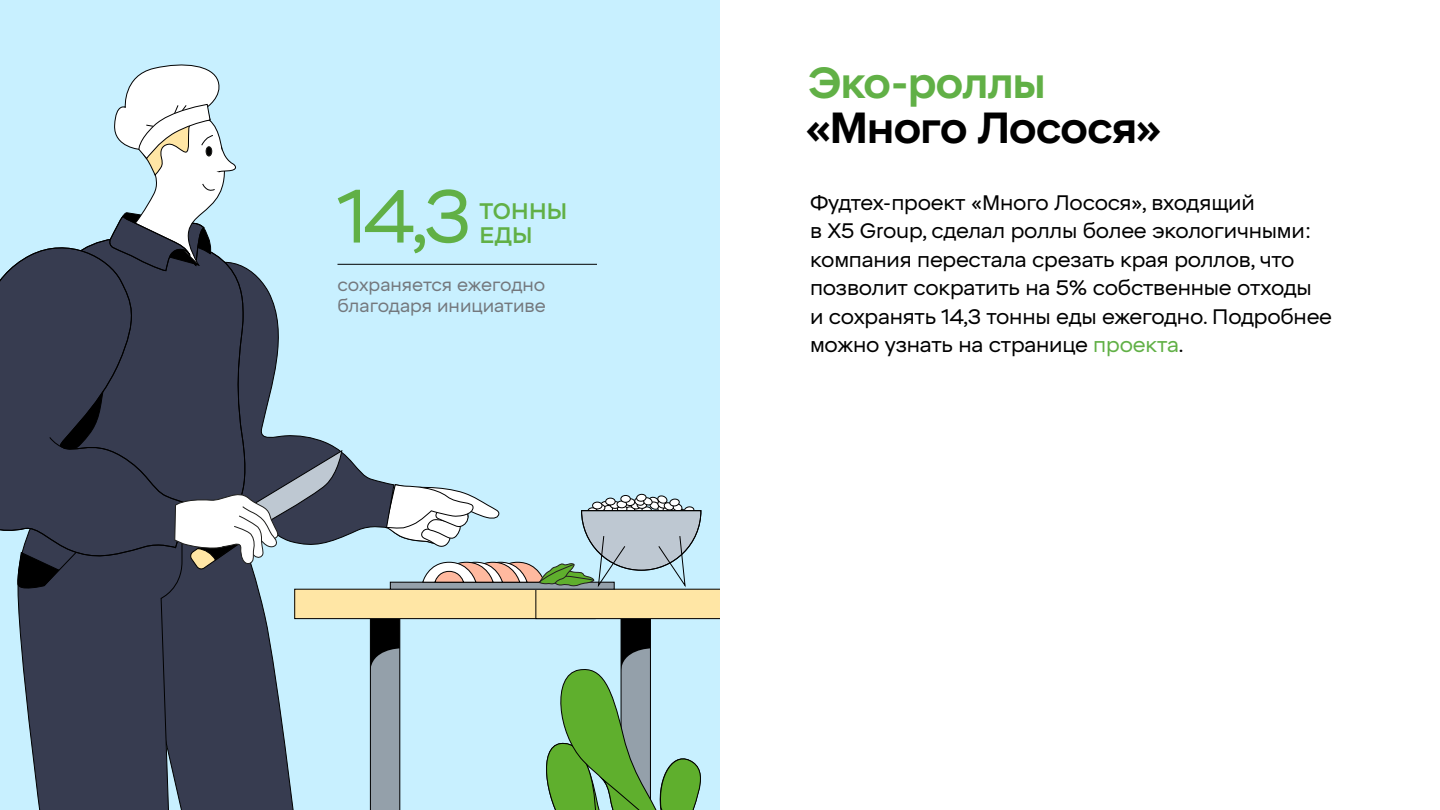
<style>
.page{position:relative;width:1440px;height:810px;background:#fff}
.page>*{position:absolute;margin:0;border:0;box-sizing:border-box;transform-origin:0 0}
.t1{font:75px "X5 Sans";color:#61b046}
.t2{font:700 43.5px "X5 Sans";letter-spacing:-.03em;color:#000}
.t3{font:700 43.5px "X5 Sans";letter-spacing:-.03em;color:#61b046}
.t4{font:500 22.5px/24px "X5 Sans";letter-spacing:.01em;color:#61b046}
.t5{font:21px/28.5px "X5 Sans";letter-spacing:-.01em;color:#000}
.t6{font:18px/21px "X5 Sans";color:#74787d}
.s1{color:#61b046}
</style>
<div class="page">
<div style="left:0;top:0;width:720px;height:810px;background:#c8f0ff"></div>
<svg style="left:253px;top:263px;width:142px;height:274px"></svg>
<div style="left:190px;top:264px;width:63px;height:187px;background:#373c50"></div>
<svg style="left:183px;top:570px;width:119px;height:240px;fill:#373c50"></svg>
<svg style="left:17px;top:560px;width:166px;height:250px;background:#3f465a"></svg>
<div style="left:0;top:239px;width:190px;height:321px;background:#373c50"></div>
<svg style="left:12px;top:349px;width:109px;height:120px;background:#32374a"></svg>
<svg style="left:17px;top:551px;width:60px;height:42px;background:#242733"></svg>
<svg style="left:174px;top:451px;width:169px;height:119px;background:#808793"></svg>
<svg style="left:109px;top:64px;width:130px;height:208px"></svg>
<div style="left:295px;top:589px;width:300px;height:30px;background:#ffe6a5"></div>
<div style="left:294px;top:589px;width:302px;height:30px;border:1px solid #000"></div>
<svg style="left:370px;top:484px;width:350px;height:326px"></svg>
<hr style="left:338px;top:264px;width:259px;height:1px;background:#000">
<h1 class="t1" style="left:338px;top:173px;width:135px">14,3</h1>
<p class="t4" style="left:480px;top:199px;width:89px">ТОННЫ<br>ЕДЫ</p>
<p class="t6" style="left:338px;top:275px;width:210px">сохраняется ежегодно благодаря инициативе</p>
<h2 class="t3" style="left:808px;top:56px;width:239px">Эко-роллы</h2>
<h2 class="t2" style="left:805px;top:101px;width:358px">«Много Лосося»</h2>
<p class="t5" style="left:810px;top:189px;width:523px">Фудтех-проект «Много Лосося», входящий<br>в Х5 Group, сделал роллы более экологичными: компания перестала срезать края роллов, что позволит сократить на 5% собственные отходы<br>и сохранять 14,3 тонны еды ежегодно. Подробнее можно узнать на странице <span class="s1">проекта</span>.</p>
</div>
